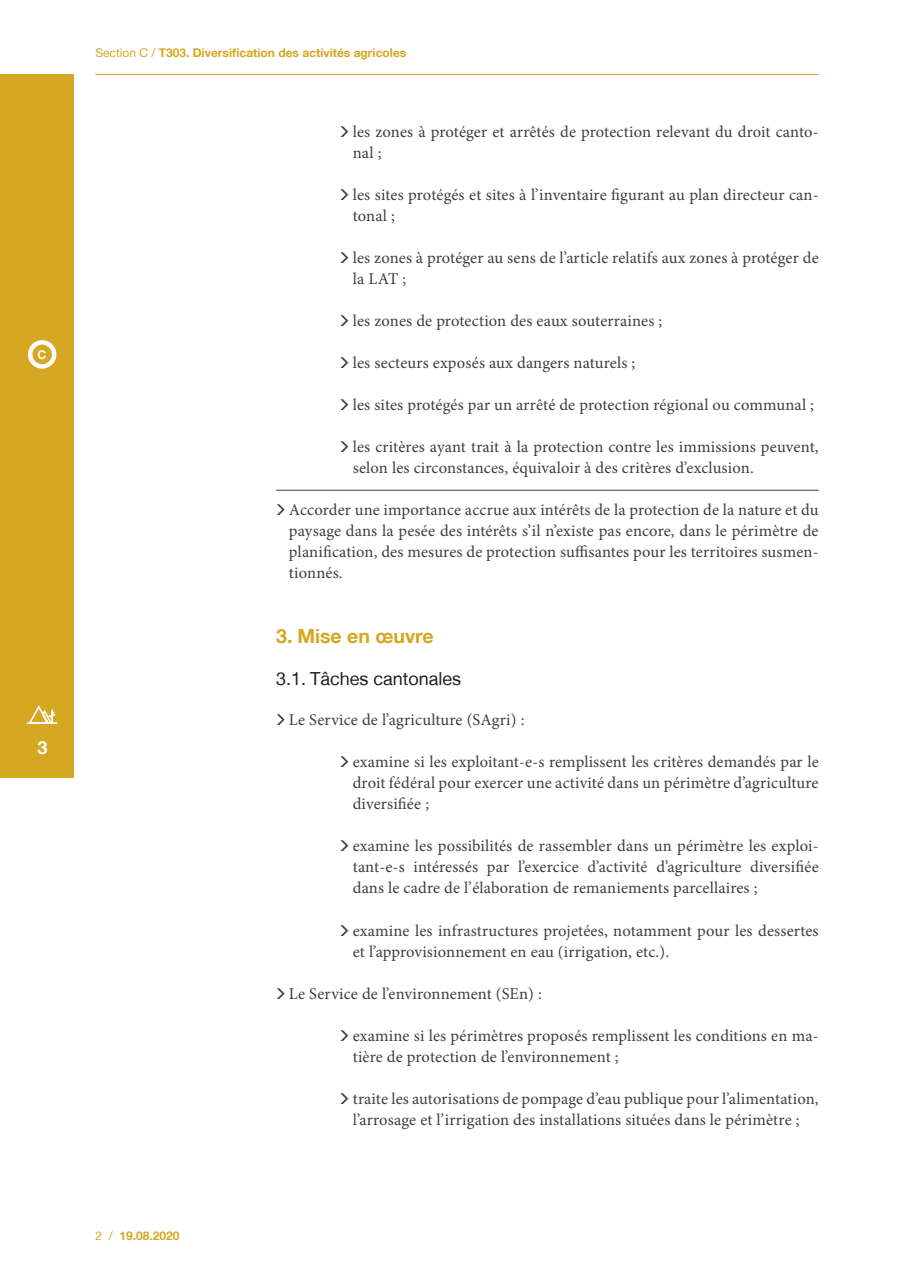
<style>
.page{position:relative;width:914px;height:1284px;background:#fff}
.page>*{position:absolute;margin:0;border:0;box-sizing:border-box;transform-origin:0 0}
.t1{font:700 19.5px "Helvetica Neue LT";color:#d6a723}
.t2{font:18px "Helvetica Neue LT";color:#231f20}
.t3{font:700 18px "Helvetica Neue LT";color:#fff}
.t4{font:16.5px/21px "Minion Pro";letter-spacing:.01em;color:#3e3e3f}
.t5{font:700 12px "Helvetica Neue LT";color:#d6a723}
.t6{font:700 12px "Helvetica Neue LT";color:#fff}
.s1{font-weight:400}
</style>
<div class="page">
<hr style="left:95px;top:74px;width:723px;height:1px;background:#d6a723">
<div style="left:0;top:74px;width:74px;height:703px;background:#d6a723"></div>
<svg style="left:26px;top:705px;width:32px;height:19px"></svg>
<div style="left:28px;top:340px;width:28px;height:28px;border:4px solid #fff;border-radius:50%"></div>
<hr style="left:276px;top:490px;width:542px;height:1px;background:#3e3e3f">
<p class="t6" style="left:38px;top:347px;width:10px">C</p>
<p class="t3" style="left:37px;top:736px;width:12px">3</p>
<p class="t5" style="left:95px;top:46px;width:312px"><span class="s1">Section C /</span> T303. Diversification des activités agricoles</p>
<p class="t4" style="left:353px;top:121px;width:467px">les zones à protéger et arrêtés de protection relevant du droit canto&shy;nal ;</p>
<p class="t4" style="left:353px;top:184px;width:467px">les sites protégés et sites à l’inventaire figurant au plan directeur can&shy;tonal ;</p>
<p class="t4" style="left:353px;top:247px;width:467px">les zones à protéger au sens de l’article relatifs aux zones à protéger de la LAT ;</p>
<p class="t4" style="left:353px;top:310px;width:311px">les zones de protection des eaux souterraines ;</p>
<p class="t4" style="left:353px;top:352px;width:284px">les secteurs exposés aux dangers naturels ;</p>
<p class="t4" style="left:353px;top:394px;width:463px">les sites protégés par un arrêté de protection régional ou communal ;</p>
<p class="t4" style="left:353px;top:436px;width:467px">les critères ayant trait à la protection contre les immissions peuvent, selon les circonstances, équivaloir à des critères d’exclusion.</p>
<p class="t4" style="left:289px;top:499px;width:531px;text-align:justify">Accorder une importance accrue aux intérêts de la protection de la nature et du paysage dans la pesée des intérêts s’il n’existe pas encore, dans le périmètre de planification, des mesures de protection suffisantes pour les territoires susmen&shy;tionnés.</p>
<p class="t5" style="left:95px;top:1227px;width:86px"><span class="s1">2 /</span> 19.08.2020</p>
<p class="t1" style="left:276px;top:624px;width:159px">3. Mise en œuvre</p>
<p class="t2" style="left:276px;top:667px;width:187px">3.1. Tâches cantonales</p>
<p class="t4" style="left:289px;top:709px;width:237px">Le Service de l’agriculture (SAgri) :</p>
<p class="t4" style="left:353px;top:751px;width:467px;text-align:justify">examine si les exploitant-e-s remplissent les critères demandés par le droit fédéral pour exercer une activité dans un périmètre d’agriculture diversifiée ;</p>
<p class="t4" style="left:353px;top:835px;width:467px;text-align:justify">examine les possibilités de rassembler dans un périmètre les exploi&shy;tant-e-s intéressés par l’exercice d’activité d’agriculture diversifiée dans le cadre de l’élaboration de remaniements parcellaires ;</p>
<p class="t4" style="left:353px;top:919px;width:467px">examine les infrastructures projetées, notamment pour les dessertes et l’approvisionnement en eau (irrigation, etc.).</p>
<p class="t4" style="left:289px;top:982px;width:254px">Le Service de l’environnement (SEn) :</p>
<p class="t4" style="left:353px;top:1024px;width:467px">examine si les périmètres proposés remplissent les conditions en ma&shy;tière de protection de l’environnement ;</p>
<p class="t4" style="left:353px;top:1087px;width:467px">traite les autorisations de pompage d’eau publique pour l’alimentation, l’arrosage et l’irrigation des installations situées dans le périmètre ;</p>
</div>
